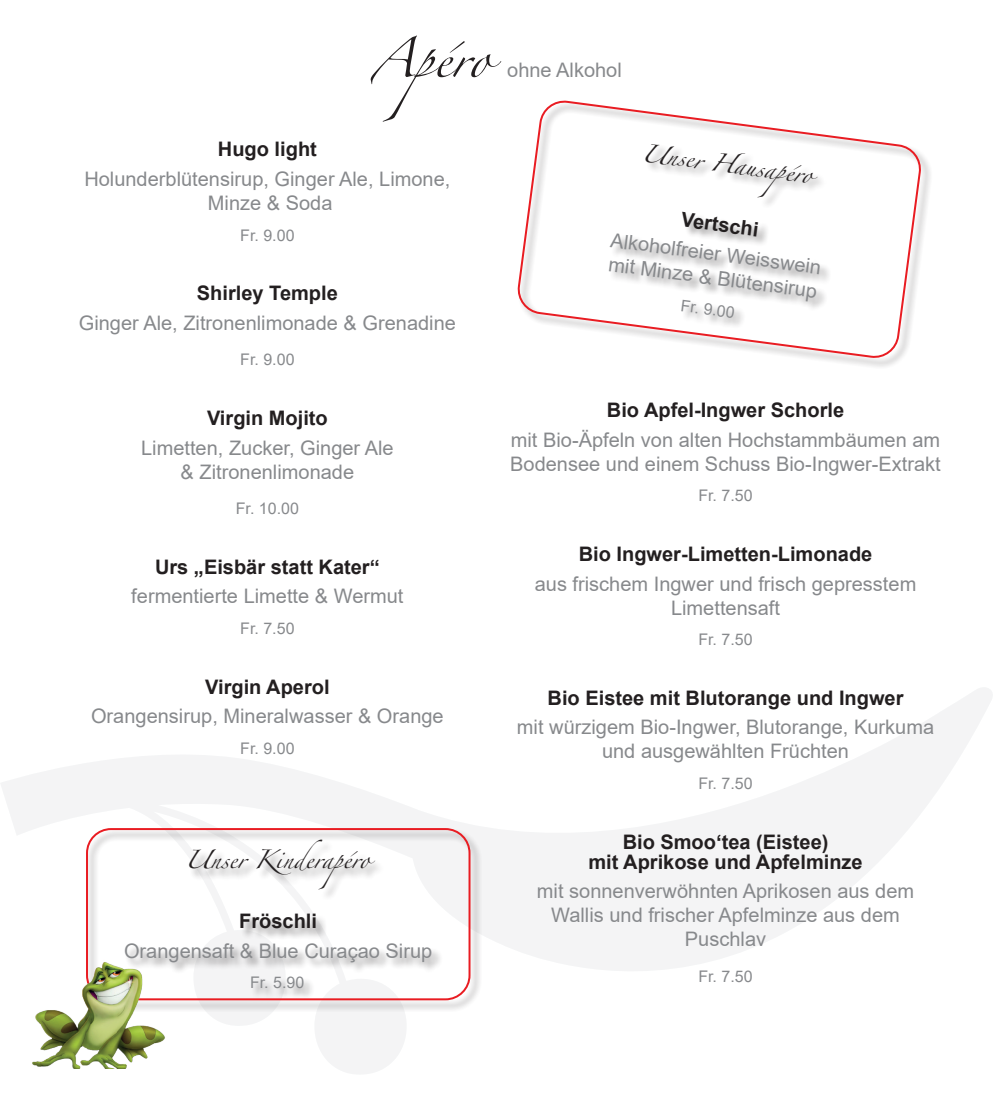
<style>
.page{position:relative;width:993px;height:1106px;background:#fff}
.page>*{position:absolute;margin:0;border:0;box-sizing:border-box;transform-origin:0 0}
.t1{font:88px "Zapfino Extra LT Pro";color:#231f20}
.t2{font:42px "Zapfino Extra LT Pro";color:#231f20}
.t3{font:20px/24px "Arial";color:#87898c;text-align:center}
.t4{font:700 20px/20px "Arial";color:#231f20;text-align:center}
.t5{font:16px "Arial";color:#87898c}
</style>
<div class="page">
<svg style="left:1px;top:688px;width:991px;height:386px"></svg>
<div style="left:86px;top:827px;width:396px;height:185px;background:#231f20;opacity:.45"></div>
<div style="left:86px;top:828px;width:384px;height:172px;border:2px solid #e91c22;border-radius:24px"></div>
<div style="left:517px;top:101px;width:415px;height:268px;background:#231f20;opacity:.45"></div>
<svg style="left:517px;top:100px;width:406px;height:261px"></svg>
<img style="left:27px;top:946px;width:144px;height:122px">
<h1 class="t1" style="left:371px;top:-5px;width:120px">Apéro</h1>
<p class="t3" style="left:507px;top:57px;width:116px">ohne Alkohol</p>
<p class="t4" style="left:218px;top:140px;width:100px">Hugo light</p>
<p class="t3" style="left:84px;top:167px;width:367px">Holunderblütensirup, Ginger Ale, Limone,<br>Minze &amp; Soda</p>
<p class="t5" style="left:240px;top:224px;width:56px">Fr. 9.00</p>
<p class="t4" style="left:197px;top:283px;width:142px">Shirley Temple</p>
<p class="t3" style="left:79px;top:311px;width:378px">Ginger Ale, Zitronenlimonade &amp; Grenadine</p>
<p class="t5" style="left:240px;top:349px;width:56px">Fr. 9.00</p>
<p class="t4" style="left:207px;top:408px;width:122px">Virgin Mojito</p>
<p class="t3" style="left:141px;top:435px;width:254px">Limetten, Zucker, Ginger Ale &amp; Zitronenlimonade</p>
<p class="t5" style="left:236px;top:497px;width:65px">Fr. 10.00</p>
<p class="t4" style="left:155px;top:557px;width:226px">Urs „Eisbär statt Kater“</p>
<p class="t3" style="left:131px;top:584px;width:273px">fermentierte Limette &amp; Wermut</p>
<p class="t5" style="left:240px;top:617px;width:56px">Fr. 7.50</p>
<p class="t4" style="left:205px;top:677px;width:126px">Virgin Aperol</p>
<p class="t3" style="left:91px;top:704px;width:354px">Orangensirup, Mineralwasser &amp; Orange</p>
<p class="t5" style="left:240px;top:737px;width:56px">Fr. 9.00</p>
<h2 class="t2" style="left:184px;top:829px;width:187px">Unser Kinderapéro</h2>
<p class="t4" style="left:239px;top:911px;width:79px">Fröschli</p>
<p class="t3" style="left:124px;top:938px;width:309px">Orangensaft &amp; Blue Curaçao Sirup</p>
<p class="t5" style="left:250px;top:971px;width:56px">Fr. 5.90</p>
<h2 class="t2" style="left:645px;top:123px;width:173px;rotate:7deg">Unser Hausapéro</h2>
<p class="t4" style="left:682px;top:209px;width:79px;rotate:8deg">Vertschi</p>
<p class="t3" style="left:612px;top:227px;width:213px;text-align:left;rotate:8deg">Alkoholfreier Weisswein mit Minze &amp; Blütensirup</p>
<p class="t5" style="left:681px;top:295px;width:56px;rotate:7deg">Fr. 9.00</p>
<p class="t4" style="left:606px;top:400px;width:239px">Bio Apfel-Ingwer Schorle</p>
<p class="t3" style="left:510px;top:427px;width:432px;text-align:left">mit Bio-Äpfeln von alten Hochstammbäumen am<br>Bodensee und einem Schuss Bio-Ingwer-Extrakt</p>
<p class="t5" style="left:698px;top:484px;width:56px">Fr. 7.50</p>
<p class="t4" style="left:578px;top:544px;width:295px">Bio Ingwer-Limetten-Limonade</p>
<p class="t3" style="left:534px;top:571px;width:383px">aus frischem Ingwer und frisch gepresstem<br>Limettensaft</p>
<p class="t5" style="left:698px;top:628px;width:56px">Fr. 7.50</p>
<p class="t4" style="left:547px;top:688px;width:357px">Bio Eistee mit Blutorange und Ingwer</p>
<p class="t3" style="left:517px;top:715px;width:418px">mit würzigem Bio-Ingwer, Blutorange, Kurkuma und ausgewählten Früchten</p>
<p class="t5" style="left:698px;top:772px;width:56px">Fr. 7.50</p>
<p class="t4" style="left:588px;top:832px;width:276px">Bio Smoo‘tea (Eistee)<br>mit Aprikose und Apfelminze</p>
<p class="t3" style="left:536px;top:879px;width:378px">mit sonnenverwöhnten Aprikosen aus dem<br>Wallis und frischer Apfelminze aus dem<br>Puschlav</p>
<p class="t5" style="left:698px;top:965px;width:56px">Fr. 7.50</p>
</div>
